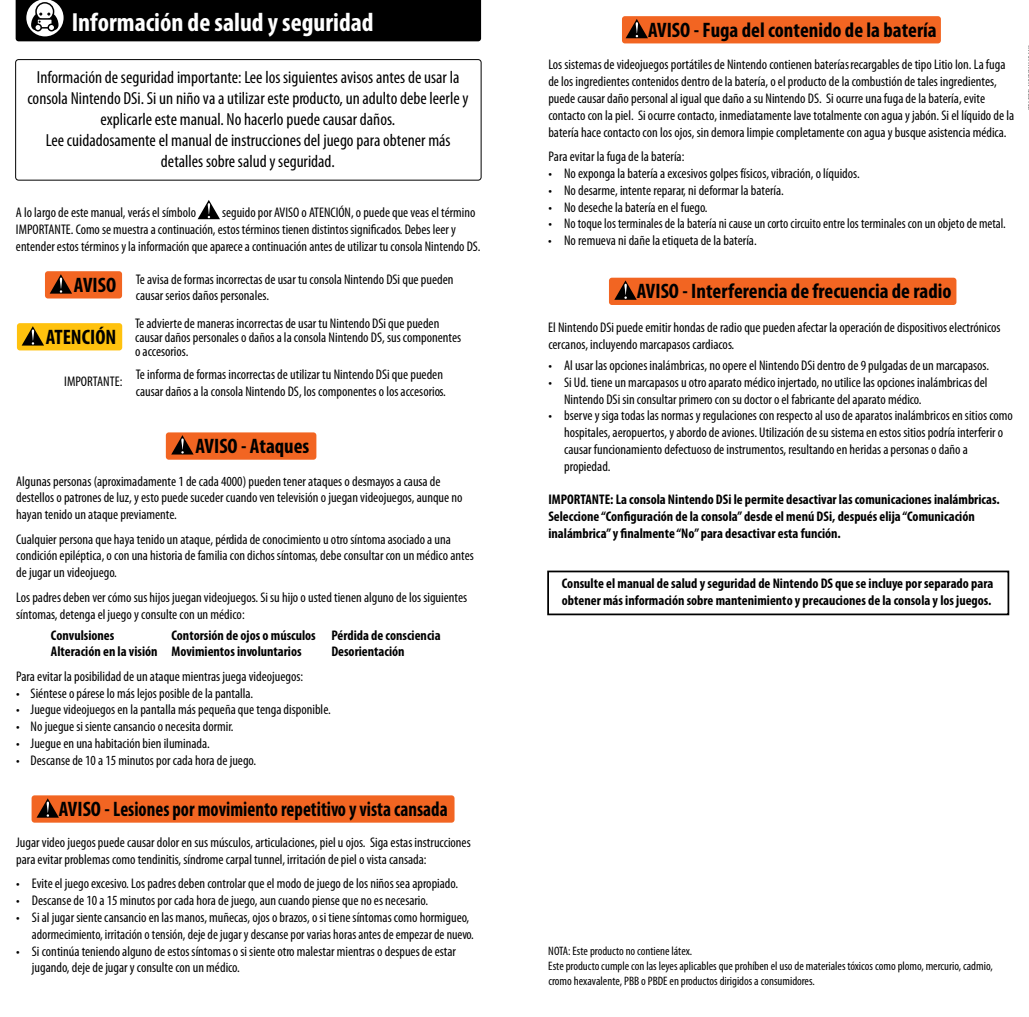
<style>
.page{position:relative;width:1029px;height:1017px;background:#fff}
.page>*{position:absolute;margin:0;border:0;box-sizing:border-box;transform-origin:0 0}
.t1{font:700 condensed 26.25px "Myriad Pro";color:#fff}
.t2{font:700 condensed 21px "Myriad Pro";color:#000}
.t3{font:condensed 17.5px/21px "Myriad Pro";color:#000;text-align:center}
.t4{font:condensed 14px/16.8px "Myriad Pro";color:#000}
.t5{font:700 condensed 14px/16.8px "Myriad Pro";color:#000}
.t6{font:condensed 12.25px/14.7px "Myriad Pro";color:#000}
</style>
<div class="page">
<div style="left:15px;top:59px;width:466px;height:122px;border:1px solid #000;border-radius:3px"></div>
<div style="left:166px;top:432px;width:150px;height:28px;background:#f26522;border-radius:3px"></div>
<div style="left:622px;top:16px;width:318px;height:27px;background:#f26522;border-radius:3px"></div>
<svg style="left:171px;top:435px;width:22px;height:19px"></svg>
<svg style="left:625px;top:19px;width:23px;height:19px"></svg>
<div style="left:609px;top:278px;width:347px;height:27px;background:#f26522;border-radius:3px"></div>
<svg style="left:614px;top:280px;width:22px;height:20px"></svg>
<div style="left:45px;top:271px;width:77px;height:27px;background:#f26522;border-radius:3px"></div>
<svg style="left:50px;top:274px;width:22px;height:20px"></svg>
<svg style="left:197px;top:200px;width:23px;height:19px"></svg>
<div style="left:32px;top:795px;width:422px;height:28px;background:#f26522;border-radius:3px"></div>
<svg style="left:37px;top:798px;width:22px;height:20px"></svg>
<div style="left:547px;top:571px;width:462px;height:44px;border:2px solid #000"></div>
<div style="left:16px;top:0;width:465px;height:41px;background:#000"></div>
<div style="left:17px;top:323px;width:105px;height:27px;background:#ffc20e;border-radius:3px"></div>
<svg style="left:22px;top:326px;width:22px;height:20px"></svg>
<h1 class="t1" style="left:72px;top:6px;width:303px">Información de salud y seguridad</h1>
<p class="t3" style="left:27px;top:67px;width:442px">Información de seguridad importante: Lee los siguientes avisos antes de usar la consola Nintendo DSi. Si un niño va a utilizar este producto, un adulto debe leerle y explicarle este manual. No hacerlo puede causar daños.<br>Lee cuidadosamente el manual de instrucciones del juego para obtener más detalles sobre salud y seguridad.</p>
<p class="t4" style="left:16px;top:204px;width:466px;text-indent:206px">seguido por AVISO o ATENCIÓN, o puede que veas el término<br>IMPORTANTE. Como se muestra a continuación, estos términos tienen distintos significados. Debes leer y entender estos términos y la información que aparece a continuación antes de utilizar tu consola Nintendo DS.</p>
<p class="t4" style="left:16px;top:204px;width:181px">A lo largo de este manual, verás el símbolo</p>
<h2 class="t2" style="left:74px;top:272px;width:44px">AVISO</h2>
<h2 class="t2" style="left:46px;top:324px;width:72px">ATENCIÓN</h2>
<p class="t4" style="left:64px;top:373px;width:60px">IMPORTANTE:</p>
<p class="t4" style="left:136px;top:270px;width:319px">Te avisa de formas incorrectas de usar tu consola Nintendo DSi que pueden causar serios daños personales.</p>
<p class="t4" style="left:135px;top:316px;width:328px;line-height:14px">Te advierte de maneras incorrectas de usar tu Nintendo DSi que pueden causar daños personales o daños a la consola Nintendo DS, sus componentes o accesorios.</p>
<p class="t4" style="left:136px;top:366px;width:311px">Te informa de formas incorrectas de utilizar tu Nintendo DSi que pueden causar daños a la consola Nintendo DS, los componentes o los accesorios.</p>
<h2 class="t2" style="left:195px;top:433px;width:115px">AVISO - Ataques</h2>
<p class="t4" style="left:16px;top:472px;width:448px">Algunas personas (aproximadamente 1 de cada 4000) pueden tener ataques o desmayos a causa de destellos o patrones de luz, y esto puede suceder cuando ven televisión o juegan videojuegos, aunque no hayan tenido un ataque previamente.</p>
<p class="t4" style="left:16px;top:530px;width:459px">Cualquier persona que haya tenido un ataque, pérdida de conocimiento u otro síntoma asociado a una condición epiléptica, o con una historia de familia con dichos síntomas, debe consultar con un médico antes de jugar un videojuego.</p>
<p class="t4" style="left:16px;top:588px;width:452px">Los padres deben ver cómo sus hijos juegan videojuegos. Si su hijo o usted tienen alguno de los siguientes síntomas, detenga el juego y consulte con un médico:</p>
<p class="t5" style="left:51px;top:626px;width:65px">Convulsiones</p>
<p class="t5" style="left:51px;top:626px;width:391px;text-indent:120px">Contorsión de ojos o músculos Pérdida de consciencia<br>Alteración en la visión Movimientos involuntarios</p>
<p class="t5" style="left:331px;top:643px;width:75px">Desorientación</p>
<p class="t4" style="left:16px;top:668px;width:288px">Para evitar la posibilidad de un ataque mientras juega videojuegos:</p>
<p class="t4" style="left:16px;top:684px;width:238px">• Siéntese o párese lo más lejos posible de la pantalla.</p>
<p class="t4" style="left:16px;top:701px;width:316px">• Juegue videojuegos en la pantalla más pequeña que tenga disponible.</p>
<p class="t4" style="left:16px;top:718px;width:219px">• No juegue si siente cansancio o necesita dormir.</p>
<p class="t4" style="left:16px;top:735px;width:195px">• Juegue en una habitación bien iluminada.</p>
<p class="t4" style="left:16px;top:752px;width:241px">• Descanse de 10 a 15 minutos por cada hora de juego.</p>
<h2 class="t2" style="left:59px;top:796px;width:390px">AVISO - Lesiones por movimiento repetitivo y vista cansada</h2>
<p class="t4" style="left:16px;top:834px;width:456px">Jugar video juegos puede causar dolor en sus músculos, articulaciones, piel u ojos. Siga estas instrucciones para evitar problemas como tendinitis, síndrome carpal tunnel, irritación de piel o vista cansada:</p>
<p class="t4" style="left:16px;top:875px;width:443px">• Evite el juego excesivo. Los padres deben controlar que el modo de juego de los niños sea apropiado.</p>
<p class="t4" style="left:16px;top:892px;width:413px">• Descanse de 10 a 15 minutos por cada hora de juego, aun cuando piense que no es necesario.</p>
<p class="t4" style="left:32px;top:909px;width:443px;text-indent:-16px">• Si al jugar siente cansancio en las manos, muñecas, ojos o brazos, o si tiene síntomas como hormigueo, adormecimiento, irritación o tensión, deje de jugar y descanse por varias horas antes de empezar de nuevo.</p>
<p class="t4" style="left:32px;top:942px;width:425px;text-indent:-16px">• Si continúa teniendo alguno de estos síntomas o si siente otro malestar mientras o despues de estar jugando, deje de jugar y consulte con un médico.</p>
<h2 class="t2" style="left:648px;top:17px;width:290px">AVISO - Fuga del contenido de la batería</h2>
<p class="t4" style="left:548px;top:56px;width:467px">Los sistemas de videojuegos portátiles de Nintendo contienen baterías recargables de tipo Litio Ion. La fuga de los ingredientes contenidos dentro de la batería, o el producto de la combustión de tales ingredientes, puede causar daño personal al igual que daño a su Nintendo DS. Si ocurre una fuga de la batería, evite contacto con la piel. Si ocurre contacto, inmediatamente lave totalmente con agua y jabón. Si el líquido de la batería hace contacto con los ojos, sin demora limpie completamente con agua y busque asistencia médica.</p>
<p class="t4" style="left:548px;top:148px;width:137px">Para evitar la fuga de la batería:</p>
<p class="t4" style="left:548px;top:165px;width:313px">• No exponga la batería a excesivos golpes físicos, vibración, o líquidos.</p>
<p class="t4" style="left:548px;top:182px;width:237px">• No desarme, intente reparar, ni deformar la batería.</p>
<p class="t4" style="left:548px;top:198px;width:161px">• No deseche la batería en el fuego.</p>
<p class="t4" style="left:548px;top:215px;width:459px">• No toque los terminales de la batería ni cause un corto circuito entre los terminales con un objeto de metal.</p>
<p class="t4" style="left:548px;top:232px;width:210px">• No remueva ni dañe la etiqueta de la batería.</p>
<h2 class="t2" style="left:636px;top:278px;width:316px">AVISO - Interferencia de frecuencia de radio</h2>
<p class="t4" style="left:548px;top:319px;width:454px">El Nintendo DSi puede emitir hondas de radio que pueden afectar la operación de dispositivos electrónicos cercanos, incluyendo marcapasos cardiacos.</p>
<p class="t4" style="left:548px;top:357px;width:442px">• Al usar las opciones inalámbricas, no opere el Nintendo DSi dentro de 9 pulgadas de un marcapasos.</p>
<p class="t4" style="left:564px;top:373px;width:425px;text-indent:-16px">• Si Ud. tiene un marcapasos u otro aparato médico injertado, no utilice las opciones inalámbricas del<br>Nintendo DSi sin consultar primero con su doctor o el fabricante del aparato médico.</p>
<p class="t4" style="left:564px;top:407px;width:450px;text-indent:-16px">• bserve y siga todas las normas y regulaciones con respecto al uso de aparatos inalámbricos en sitios como hospitales, aeropuertos, y abordo de aviones. Utilización de su sistema en estos sitios podría interferir o causar funcionamiento defectuoso de instrumentos, resultando en heridas a personas o daño a propiedad.</p>
<p class="t5" style="left:548px;top:491px;width:453px">IMPORTANTE: La consola Nintendo DSi le permite desactivar las comunicaciones inalámbricas.<br>Seleccione “Configuración de la consola” desde el menú DSi, después elija “Comunicación inalámbrica” y finalmente “No” para desactivar esta función.</p>
<p class="t5" style="left:561px;top:575px;width:433px">Consulte el manual de salud y seguridad de Nintendo DS que se incluye por separado para obtener más información sobre mantenimiento y precauciones de la consola y los juegos.</p>
<p class="t6" style="left:548px;top:944px;width:446px">NOTA: Este producto no contiene látex.<br>Este producto cumple con las leyes aplicables que prohíben el uso de materiales tóxicos como plomo, mercurio, cadmio, cromo hexavalente, PBB o PBDE en productos dirigidos a consumidores.</p>
</div>
